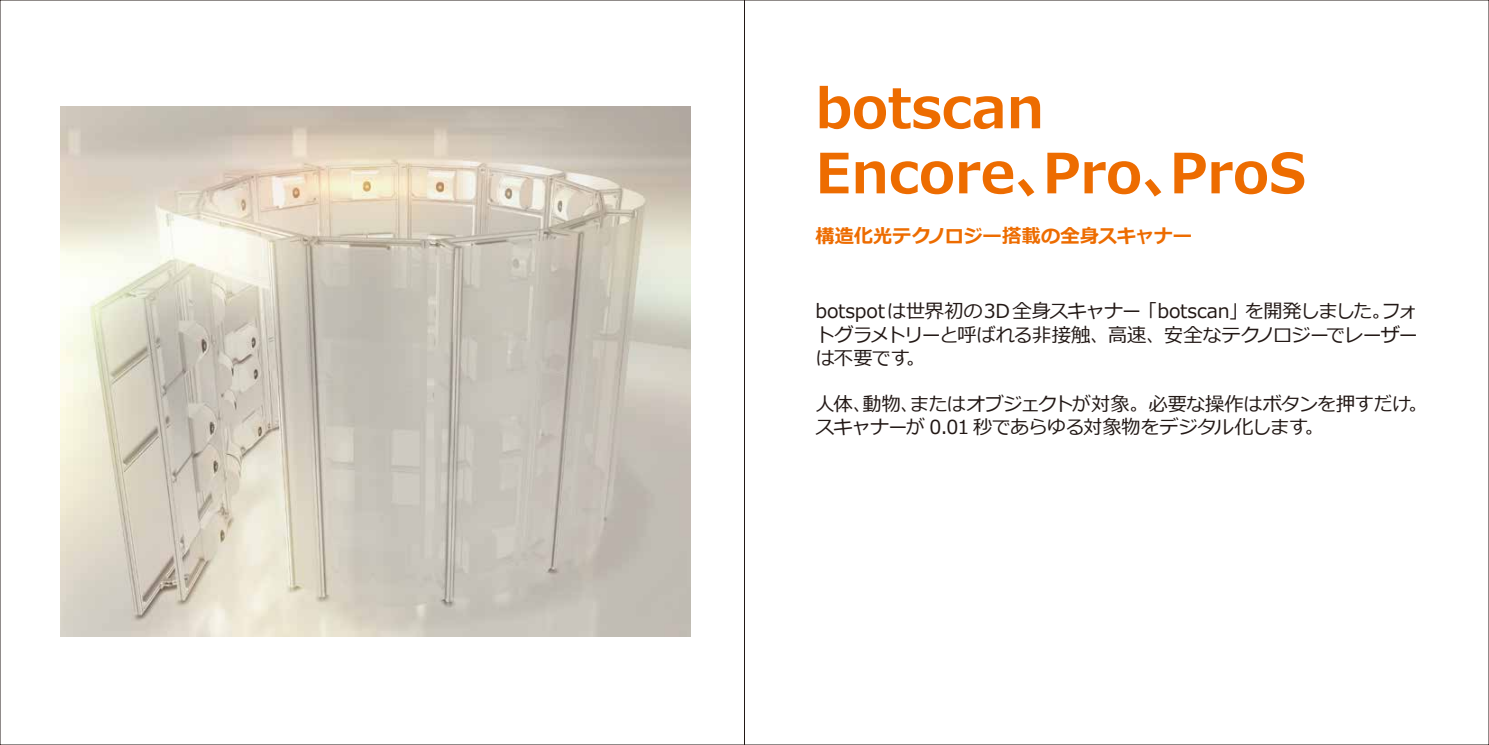
<style>
.page{position:relative;width:1489px;height:745px;background:#fff}
.page>*{position:absolute;margin:0;border:0;box-sizing:border-box;transform-origin:0 0}
.t1{font:700 55.12px/65px "Meiryo";color:#ed6c00}
.t2{font:19.25px/23.1px "Meiryo";letter-spacing:-.04em;color:#221815;text-align:justify}
.t3{font:700 19.25px "Meiryo";letter-spacing:-.01em;color:#ed6c00}
</style>
<div class="page">
<img style="left:61px;top:106px;width:629px;height:529px">
<h1 class="t1" style="left:815px;top:77px;width:492px">botscan<br>Encore、Pro、ProS</h1>
<p class="t3" style="left:815px;top:225px;width:378px">構造化光テクノロジー搭載の全身スキャナー</p>
<p class="t2" style="left:815px;top:300px;width:604px">botspotは世界初の3D全身スキャナー 「botscan」を開発しました。フォトグラメトリーと呼ばれる非接触、高速、安全なテクノロジーでレーザーは不要です。</p>
<p class="t2" style="left:815px;top:392px;width:613px">人体、動物、またはオブジェクトが対象。必要な操作はボタンを押すだけ。スキャナーが 0.01 秒であらゆる対象物をデジタル化します。</p>
</div>
